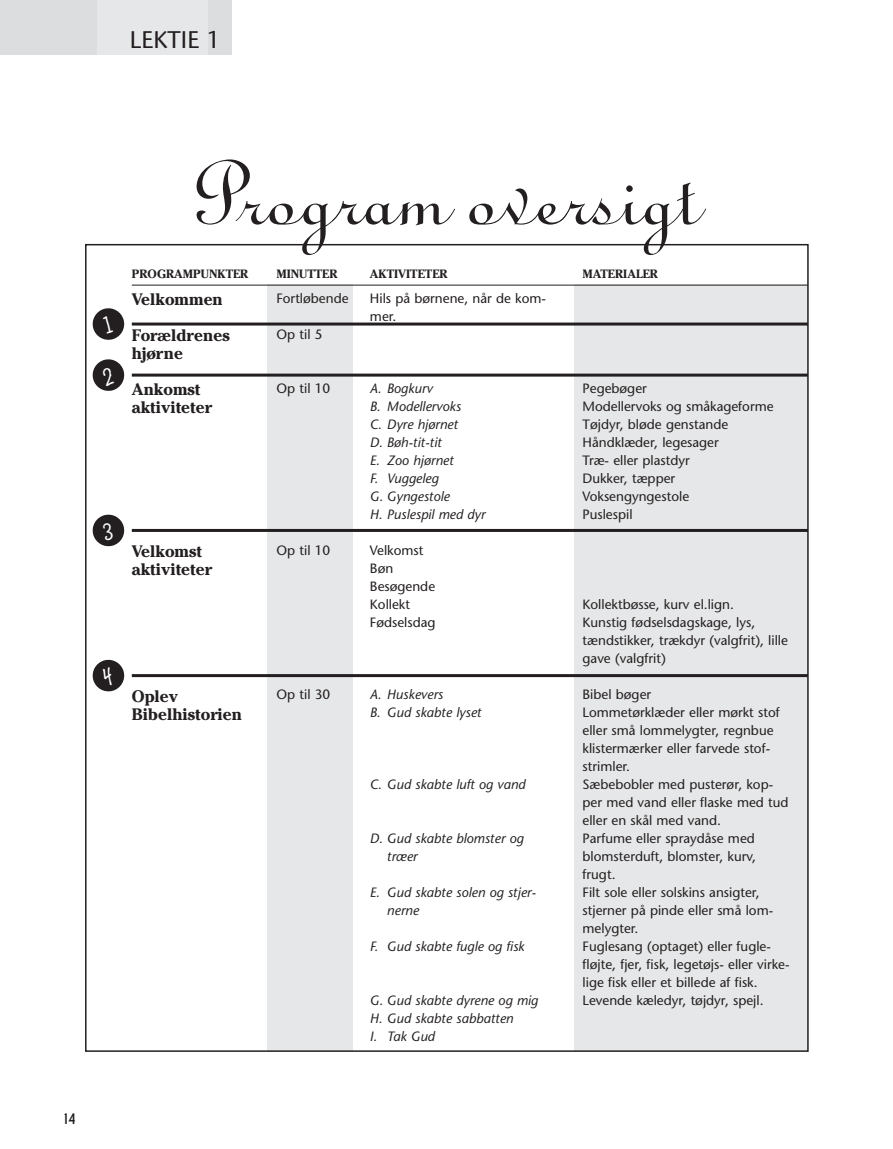
<style>
.page{position:relative;width:893px;height:1149px;background:#fff}
.page>*{position:absolute;margin:0;border:0;box-sizing:border-box;transform-origin:0 0}
.t1{font:102px "Linoscript";color:#231f20}
.t2{font:24px "Stone Sans";color:#231f20}
.t3{font:700 16.5px/36px "Cheltenham";color:#231f20}
.t4{font:700 15px "JM New Garden";color:#231f20}
.t5{font:13.5px/18px "Stone Sans";color:#231f20}
.t6{font:italic 13.5px/18px "Stone Sans";color:#231f20}
.t7{font:700 12px "Cheltenham";color:#231f20}
</style>
<div class="page">
<div style="left:574px;top:284px;width:234px;height:766px;background:#e6e7e8"></div>
<div style="left:268px;top:284px;width:85px;height:766px;background:#e6e7e8"></div>
<div style="left:0;top:0;width:98px;height:54px;background:#dcddde"></div>
<div style="left:98px;top:0;width:110px;height:54px;background:#e6e7e8"></div>
<div style="left:208px;top:0;width:23px;height:54px;background:#dcddde"></div>
<hr style="left:132px;top:285px;width:676px;height:1px;background:#231f20">
<hr style="left:132px;top:322px;width:676px;height:3px;background:#231f20">
<hr style="left:132px;top:373px;width:676px;height:3px;background:#231f20">
<hr style="left:132px;top:528px;width:676px;height:3px;background:#231f20">
<hr style="left:132px;top:674px;width:676px;height:3px;background:#231f20">
<svg style="left:92px;top:308px;width:33px;height:32px"></svg>
<svg style="left:92px;top:359px;width:33px;height:32px"></svg>
<svg style="left:92px;top:514px;width:33px;height:33px"></svg>
<svg style="left:92px;top:659px;width:33px;height:33px"></svg>
<p class="t4" style="left:64px;top:1113px;width:13px">14</p>
<h2 class="t2" style="left:130px;top:30px;width:92px">LEKTIE 1</h2>
<h1 class="t1" style="left:196px;top:130px;width:502px">Program oversigt</h1>
<p class="t7" style="left:132px;top:269px;width:118px">PROGRAMPUNKTER</p>
<p class="t7" style="left:276px;top:269px;width:63px">MINUTTER</p>
<p class="t7" style="left:370px;top:269px;width:79px">AKTIVITETER</p>
<p class="t7" style="left:583px;top:269px;width:77px">MATERIALER</p>
<p class="t3" style="left:132px;top:283px;width:99px">Velkommen<br>Forældrenes</p>
<p class="t3" style="left:132px;top:337px;width:70px">hjørne<br>Ankomst</p>
<p class="t3" style="left:132px;top:391px;width:82px">aktiviteter</p>
<p class="t3" style="left:132px;top:544px;width:82px;line-height:18px">Velkomst aktiviteter</p>
<p class="t5" style="left:276px;top:290px;width:74px">Fortløbende</p>
<p class="t5" style="left:276px;top:326px;width:48px">Op til 5</p>
<p class="t5" style="left:276px;top:380px;width:55px">Op til 10</p>
<p class="t5" style="left:276px;top:542px;width:55px">Op til 10</p>
<p class="t5" style="left:370px;top:290px;width:178px">Hils på børnene, når de kom&shy;mer.</p>
<p class="t6" style="left:370px;top:380px;width:117px">A. Bogkurv<br>B. Modellervoks<br>C. Dyre hjørnet<br>D. Bøh-tit-tit<br>E. Zoo hjørnet<br>F. Vuggeleg<br>G. Gyngestole<br>H. Puslespil med dyr</p>
<p class="t5" style="left:370px;top:542px;width:67px">Velkomst<br>Bøn<br>Besøgende<br>Kollekt<br>Fødselsdag</p>
<p class="t3" style="left:132px;top:688px;width:112px;line-height:18px">Oplev<br>Bibelhistorien</p>
<p class="t5" style="left:276px;top:686px;width:55px">Op til 30</p>
<p class="t6" style="left:370px;top:686px;width:113px">A. Huskevers<br>B. Gud skabte lyset</p>
<p class="t6" style="left:370px;top:776px;width:157px">C. Gud skabte luft og vand</p>
<p class="t6" style="left:387px;top:830px;width:138px;text-indent:-17px">D. Gud skabte blomster og træer</p>
<p class="t6" style="left:387px;top:884px;width:151px;text-indent:-17px">E. Gud skabte solen og stjer&shy;nerne</p>
<p class="t6" style="left:370px;top:938px;width:156px">F. Gud skabte fugle og fisk</p>
<p class="t6" style="left:370px;top:992px;width:170px">G. Gud skabte dyrene og mig<br>H. Gud skabte sabbatten<br>I. Tak Gud</p>
<p class="t5" style="left:583px;top:380px;width:193px">Pegebøger<br>Modellervoks og småkageforme<br>Tøjdyr, bløde genstande<br>Håndklæder, legesager<br>Træ- eller plastdyr<br>Dukker, tæpper<br>Voksengyngestole<br>Puslespil</p>
<p class="t5" style="left:583px;top:596px;width:207px">Kollektbøsse, kurv el.lign.<br>Kunstig fødselsdagskage, lys, tændstikker, trækdyr (valgfrit), lille gave (valgfrit)</p>
<p class="t5" style="left:583px;top:686px;width:208px">Bibel bøger<br>Lommetørklæder eller mørkt stof eller små lommelygter, regnbue klistermærker eller farvede stof&shy;strimler.<br>Sæbebobler med pusterør, kop&shy;per med vand eller flaske med tud eller en skål med vand.<br>Parfume eller spraydåse med blomsterduft, blomster, kurv, frugt.<br>Filt sole eller solskins ansigter, stjerner på pinde eller små lom&shy;melygter.<br>Fuglesang (optaget) eller fugle&shy;fløjte, fjer, fisk, legetøjs- eller virke&shy;lige fisk eller et billede af fisk.<br>Levende kæledyr, tøjdyr, spejl.</p>
</div>
